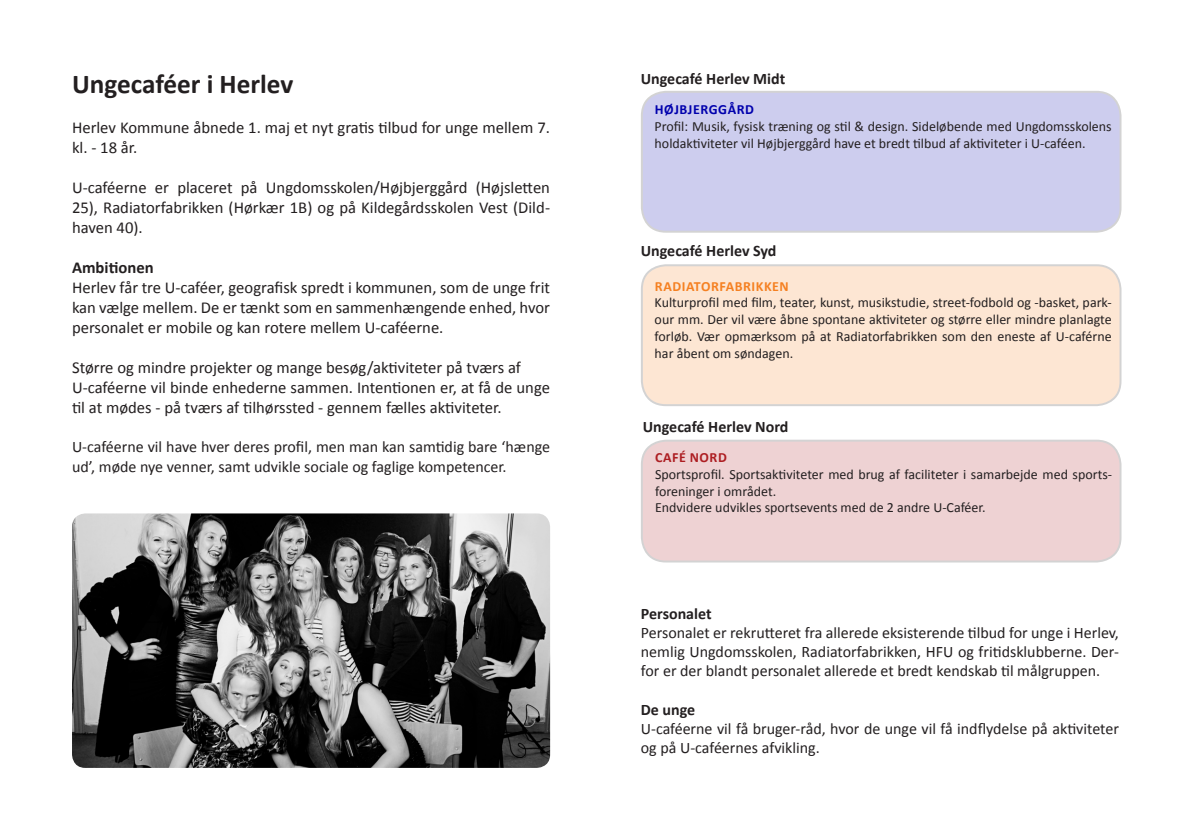
<style>
.page{position:relative;width:1191px;height:840px;background:#fff}
.page>*{position:absolute;margin:0;border:0;box-sizing:border-box;transform-origin:0 0}
.t1{font:700 27.2px "Calibri";color:#231f20}
.t2{font:16.6px/20px "Calibri";color:#231f20}
.t3{font:700 16.6px "Calibri";color:#231f20}
.t4{font:16px/19.2px "Calibri";color:#231f20}
.t5{font:700 16px "Calibri";color:#231f20}
.t6{font:14px/16.8px "Calibri";color:#231f20}
.t7{font:700 14px "Calibri";letter-spacing:.04em;color:#f58021}
.t8{font:700 14px "Calibri";letter-spacing:.04em;color:#0000ad}
.t9{font:700 14px "Calibri";letter-spacing:.04em;color:#ad1e22}
</style>
<div class="page">
<img style="left:72px;top:513px;width:478px;height:254px">
<div style="left:642px;top:92px;width:478px;height:139px;background:#cdcdee;border-radius:24px"></div>
<div style="left:641px;top:91px;width:480px;height:141px;border:2px solid #231f20;border-radius:24px"></div>
<div style="left:642px;top:265px;width:478px;height:140px;background:#fde6d3;border-radius:24px"></div>
<div style="left:641px;top:264px;width:480px;height:142px;border:2px solid #231f20;border-radius:24px"></div>
<div style="left:642px;top:440px;width:478px;height:121px;background:#eed2d3;border-radius:24px"></div>
<div style="left:641px;top:439px;width:480px;height:123px;border:2px solid #231f20;border-radius:24px"></div>
<p class="t1" style="left:72px;top:66px;width:223px">Ungecaféer i Herlev</p>
<p class="t2" style="left:72px;top:117px;width:479px">Herlev Kommune åbnede 1. maj et nyt gratis tilbud for unge mellem 7. kl. - 18 år.</p>
<p class="t2" style="left:72px;top:177px;width:479px;text-align:justify">U-caféerne er placeret på Ungdomsskolen/Højbjerggård (Højsletten 25), Radiatorfabrikken (Hørkær 1B) og på Kildegårdsskolen Vest (Dild&shy;haven 40).</p>
<p class="t3" style="left:72px;top:256px;width:83px">Ambitionen</p>
<p class="t2" style="left:72px;top:277px;width:479px;text-align:justify">Herlev får tre U-caféer, geografisk spredt i kommunen, som de unge frit kan vælge mellem. De er tænkt som en sammenhængende enhed, hvor personalet er mobile og kan rotere mellem U-caféerne.</p>
<p class="t2" style="left:72px;top:357px;width:450px">Større og mindre projekter og mange besøg/aktiviteter på tværs af</p>
<p class="t2" style="left:72px;top:377px;width:479px">U-caféerne vil binde enhederne sammen. Intentionen er, at få de unge til at mødes - på tværs af tilhørssted - gennem fælles aktiviteter.</p>
<p class="t4" style="left:72px;top:436px;width:479px;line-height:20px">U-caféerne vil have hver deres profil, men man kan samtidig bare ‘hænge ud’, møde nye venner, samt udvikle sociale og faglige kompetencer.</p>
<p class="t5" style="left:641px;top:68px;width:146px">Ungecafé Herlev Midt</p>
<p class="t8" style="left:655px;top:101px;width:101px">HØJBJERGGÅRD</p>
<p class="t6" style="left:654px;top:118px;width:458px">Profil: Musik, fysisk træning og stil &amp; design. Sideløbende med Ungdomsskolens holdaktiviteter vil Højbjerggård have et bredt tilbud af aktiviteter i U-caféen.</p>
<p class="t5" style="left:641px;top:240px;width:137px">Ungecafé Herlev Syd</p>
<p class="t7" style="left:655px;top:277px;width:135px">RADIATORFABRIKKEN</p>
<p class="t6" style="left:654px;top:294px;width:458px;text-align:justify">Kulturprofil med film, teater, kunst, musikstudie, street-fodbold og -basket, park&shy;our mm. Der vil være åbne spontane aktiviteter og større eller mindre planlagte forløb. Vær opmærksom på at Radiatorfabrikken som den eneste af U-caférne har åbent om søndagen.</p>
<p class="t5" style="left:643px;top:416px;width:147px">Ungecafé Herlev Nord</p>
<p class="t9" style="left:655px;top:448px;width:73px">CAFÉ NORD</p>
<p class="t6" style="left:655px;top:465px;width:458px">Sportsprofil. Sportsaktiviteter med brug af faciliteter i samarbejde med sports&shy;foreninger i området.</p>
<p class="t6" style="left:655px;top:499px;width:332px">Endvidere udvikles sportsevents med de 2 andre U-Caféer.</p>
<p class="t5" style="left:641px;top:602px;width:72px">Personalet</p>
<p class="t4" style="left:641px;top:622px;width:479px;text-align:justify">Personalet er rekrutteret fra allerede eksisterende tilbud for unge i Herlev, nemlig Ungdomsskolen, Radiatorfabrikken, HFU og fritidsklubberne. Der&shy;for er der blandt personalet allerede et bredt kendskab til målgruppen.</p>
<p class="t5" style="left:641px;top:698px;width:56px">De unge</p>
<p class="t4" style="left:641px;top:718px;width:479px">U-caféerne vil få bruger-råd, hvor de unge vil få indflydelse på aktiviteter og på U-caféernes afvikling.</p>
</div>
